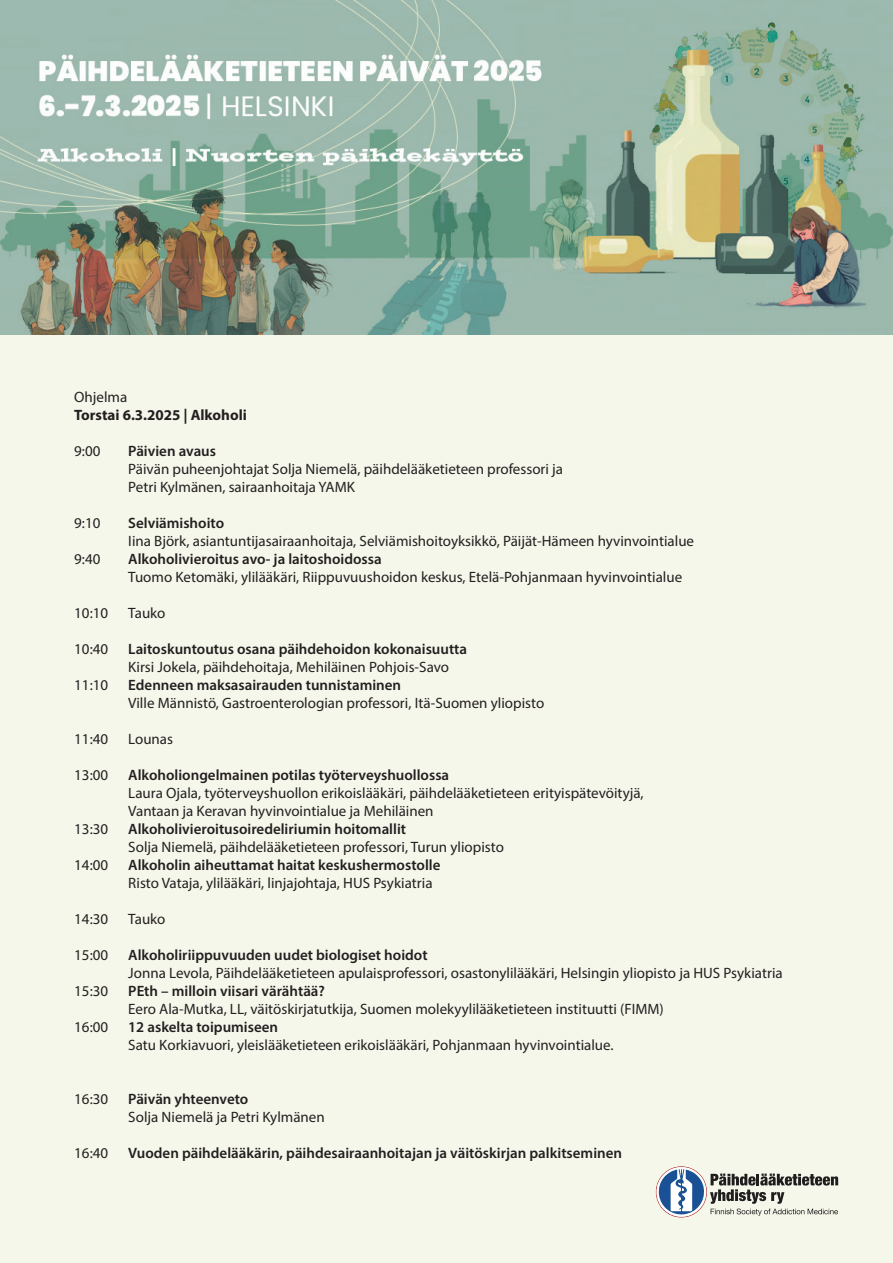
<style>
.page{position:relative;width:893px;height:1263px;background:#fff}
.page>*{position:absolute;margin:0;border:0;box-sizing:border-box;transform-origin:0 0}
.t1{font:15px/18px "Myriad Pro";color:#231f20}
.t2{font:600 15px "Myriad Pro";color:#231f20}
.t3{font:700 15px "Myriad Pro";color:#231f20}
</style>
<div class="page">
<div style="left:0;top:305px;width:893px;height:958px;background:#f6f7eb"></div>
<img style="left:0;top:0;width:893px;height:335px">
<svg style="left:655px;top:1166px;width:183px;height:51px"></svg>
<p class="t1" style="left:74px;top:388px;width:55px">Ohjelma</p>
<p class="t3" style="left:74px;top:405px;width:174px">Torstai 6.3.2025 | Alkoholi</p>
<p class="t1" style="left:74px;top:442px;width:28px">9:00</p>
<p class="t2" style="left:128px;top:442px;width:89px">Päivien avaus</p>
<p class="t1" style="left:128px;top:460px;width:436px">Päivän puheenjohtajat Solja Niemelä, päihdelääketieteen professori ja<br>Petri Kylmänen, sairaanhoitaja YAMK</p>
<p class="t1" style="left:74px;top:514px;width:28px">9:10</p>
<p class="t2" style="left:128px;top:514px;width:97px">Selviämishoito</p>
<p class="t1" style="left:128px;top:532px;width:567px">Iina Björk, asiantuntijasairaanhoitaja, Selviämishoitoyksikkö, Päijät-Hämeen hyvinvointialue</p>
<p class="t1" style="left:74px;top:550px;width:28px">9:40</p>
<p class="t2" style="left:128px;top:550px;width:255px">Alkoholivieroitus avo- ja laitoshoidossa</p>
<p class="t1" style="left:128px;top:568px;width:555px">Tuomo Ketomäki, ylilääkäri, Riippuvuushoidon keskus, Etelä-Pohjanmaan hyvinvointialue</p>
<p class="t1" style="left:74px;top:604px;width:35px">10:10</p>
<p class="t1" style="left:128px;top:604px;width:39px">Tauko</p>
<p class="t1" style="left:74px;top:640px;width:35px">10:40</p>
<p class="t2" style="left:128px;top:640px;width:340px">Laitoskuntoutus osana päihdehoidon kokonaisuutta</p>
<p class="t1" style="left:128px;top:658px;width:322px">Kirsi Jokela, päihdehoitaja, Mehiläinen Pohjois-Savo</p>
<p class="t1" style="left:74px;top:676px;width:35px">11:10</p>
<p class="t2" style="left:128px;top:676px;width:274px">Edenneen maksasairauden tunnistaminen</p>
<p class="t1" style="left:128px;top:694px;width:417px">Ville Männistö, Gastroenterologian professori, Itä-Suomen yliopisto</p>
<p class="t1" style="left:74px;top:730px;width:35px">11:40</p>
<p class="t1" style="left:128px;top:730px;width:46px">Lounas</p>
<p class="t1" style="left:74px;top:766px;width:35px">13:00</p>
<p class="t2" style="left:128px;top:766px;width:322px">Alkoholiongelmainen potilas työterveyshuollossa</p>
<p class="t1" style="left:128px;top:784px;width:517px">Laura Ojala, työterveyshuollon erikoislääkäri, päihdelääketieteen erityispätevöityjä,<br>Vantaan ja Keravan hyvinvointialue ja Mehiläinen</p>
<p class="t1" style="left:74px;top:820px;width:35px">13:30</p>
<p class="t2" style="left:128px;top:820px;width:279px">Alkoholivieroitusoiredeliriumin hoitomallit</p>
<p class="t1" style="left:128px;top:838px;width:377px">Solja Niemelä, päihdelääketieteen professori, Turun yliopisto</p>
<p class="t1" style="left:74px;top:856px;width:35px">14:00</p>
<p class="t2" style="left:128px;top:856px;width:314px">Alkoholin aiheuttamat haitat keskushermostolle</p>
<p class="t1" style="left:128px;top:874px;width:306px">Risto Vataja, ylilääkäri, linjajohtaja, HUS Psykiatria</p>
<p class="t1" style="left:74px;top:910px;width:35px">14:30</p>
<p class="t1" style="left:128px;top:910px;width:39px">Tauko</p>
<p class="t1" style="left:74px;top:946px;width:35px">15:00</p>
<p class="t2" style="left:128px;top:946px;width:301px">Alkoholiriippuvuuden uudet biologiset hoidot</p>
<p class="t1" style="left:128px;top:964px;width:656px">Jonna Levola, Päihdelääketieteen apulaisprofessori, osastonylilääkäri, Helsingin yliopisto ja HUS Psykiatria</p>
<p class="t1" style="left:74px;top:982px;width:35px">15:30</p>
<p class="t2" style="left:128px;top:982px;width:198px">PEth – milloin viisari värähtää?</p>
<p class="t1" style="left:128px;top:1000px;width:537px">Eero Ala-Mutka, LL, väitöskirjatutkija, Suomen molekyylilääketieteen instituutti (FIMM)</p>
<p class="t1" style="left:74px;top:1018px;width:35px">16:00</p>
<p class="t2" style="left:128px;top:1018px;width:151px">12 askelta toipumiseen</p>
<p class="t1" style="left:128px;top:1036px;width:487px">Satu Korkiavuori, yleislääketieteen erikoislääkäri, Pohjanmaan hyvinvointialue.</p>
<p class="t1" style="left:74px;top:1090px;width:35px">16:30</p>
<p class="t2" style="left:128px;top:1090px;width:122px">Päivän yhteenveto</p>
<p class="t1" style="left:128px;top:1108px;width:198px">Solja Niemelä ja Petri Kylmänen</p>
<p class="t1" style="left:74px;top:1144px;width:35px">16:40</p>
<p class="t2" style="left:128px;top:1144px;width:495px">Vuoden päihdelääkärin, päihdesairaanhoitajan ja väitöskirjan palkitseminen</p>
</div>
